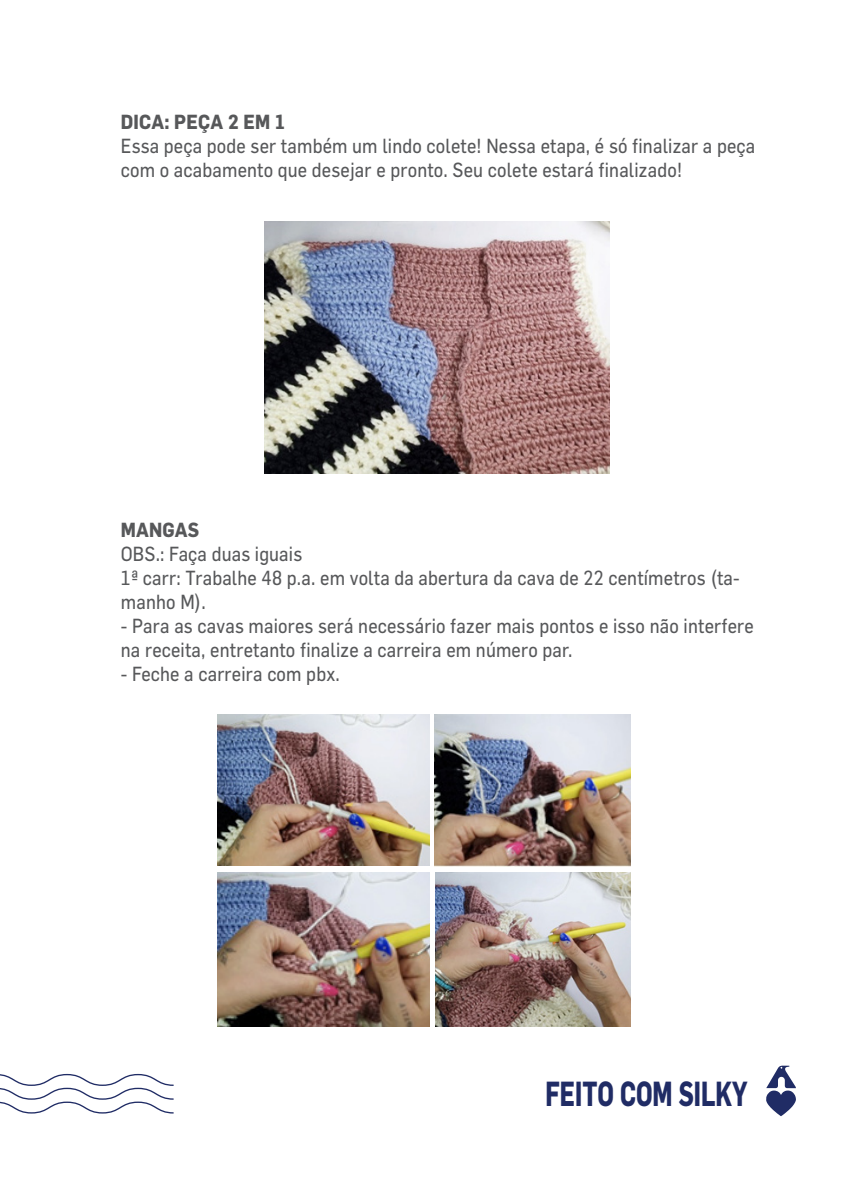
<style>
.page{position:relative;width:851px;height:1191px;background:#fff}
.page>*{position:absolute;margin:0;border:0;box-sizing:border-box;transform-origin:0 0}
.t1{font:700 34.2px "Flama";color:#202c65;scale:.7 1}
.t2{font:20px/24px "Flama";letter-spacing:.01em;color:#57585a;scale:.9 1}
.t3{font:700 20px "Flama";letter-spacing:.01em;color:#57585a;scale:.9 1}
</style>
<div class="page">
<img style="left:264px;top:222px;width:345px;height:251px">
<img style="left:218px;top:714px;width:211px;height:151px">
<img style="left:434px;top:714px;width:196px;height:152px">
<img style="left:218px;top:872px;width:211px;height:154px">
<img style="left:435px;top:872px;width:195px;height:154px">
<svg style="left:0;top:1074px;width:173px;height:39px"></svg>
<svg style="left:766px;top:1065px;width:30px;height:51px"></svg>
<p class="t3" style="left:121px;top:110px;width:184px">DICA: PEÇA 2 EM 1</p>
<p class="t2" style="left:121px;top:133px;width:706px">Essa peça pode ser também um lindo colete! Nessa etapa, é só finalizar a peça com o acabamento que desejar e pronto. Seu colete estará finalizado!</p>
<p class="t3" style="left:121px;top:518px;width:89px">MANGAS</p>
<p class="t2" style="left:121px;top:541px;width:203px">OBS.: Faça duas iguais</p>
<p class="t2" style="left:121px;top:565px;width:689px">1ª carr: Trabalhe 48 p.a. em volta da abertura da cava de 22 centímetros (ta&shy;manho M).</p>
<p class="t2" style="left:121px;top:613px;width:704px">- Para as cavas maiores será necessário fazer mais pontos e isso não interfere na receita, entretanto finalize a carreira em número par.</p>
<p class="t2" style="left:121px;top:661px;width:245px">- Feche a carreira com pbx.</p>
<p class="t1" style="left:545px;top:1073px;width:290px">FEITO COM SILKY</p>
</div>
